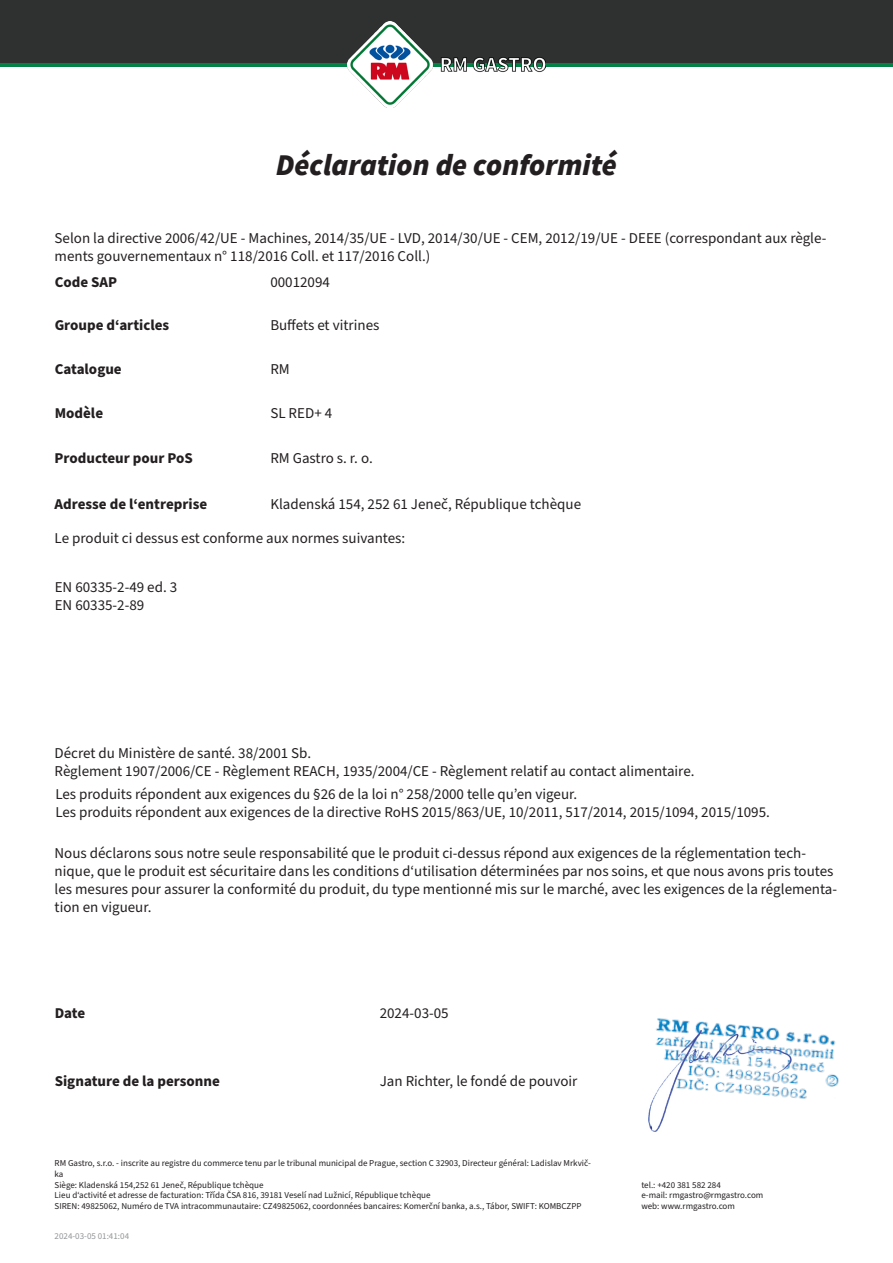
<style>
.page{position:relative;width:893px;height:1263px;background:#fff}
.page>*{position:absolute;margin:0;border:0;box-sizing:border-box;transform-origin:0 0}
.t1{font:italic 900 30px "Source Sans Pro";color:#231f20}
.t2{font:15px/18px "Source Sans Pro";color:#231f20}
.t3{font:700 15px "Source Sans Pro";color:#231f20}
.t4{font:9px/10.8px "Source Sans Pro";color:#231f20}
.t5{font:9px "Source Sans Pro";color:#939598}
</style>
<div class="page">
<svg style="left:0;top:62px;width:893px;height:5px;background:#0c7142"></svg>
<div style="left:0;top:0;width:893px;height:62px;background:#2f3131"></div>
<img style="left:348px;top:22px;width:197px;height:85px">
<img style="left:657px;top:1018px;width:182px;height:81px">
<img style="left:648px;top:1026px;width:150px;height:106px">
<p class="t1" style="left:276px;top:144px;width:343px">Déclaration de conformité</p>
<p class="t2" style="left:55px;top:229px;width:773px">Selon la directive 2006/42/UE - Machines, 2014/35/UE - LVD, 2014/30/UE - CEM, 2012/19/UE - DEEE (correspondant aux règle&shy;ments gouvernementaux n° 118/2016 Coll. et 117/2016 Coll.)</p>
<p class="t3" style="left:55px;top:272px;width:64px">Code SAP</p>
<p class="t2" style="left:270px;top:273px;width:61px">00012094</p>
<p class="t3" style="left:55px;top:314px;width:116px">Groupe d‘articles</p>
<p class="t3" style="left:55px;top:359px;width:69px">Catalogue</p>
<p class="t3" style="left:55px;top:403px;width:50px">Modèle</p>
<p class="t3" style="left:55px;top:448px;width:140px">Producteur pour PoS</p>
<p class="t3" style="left:55px;top:493px;width:154px">Adresse de l‘entreprise</p>
<p class="t2" style="left:55px;top:530px;width:352px">Le produit ci dessus est conforme aux normes suivantes:</p>
<p class="t2" style="left:270px;top:316px;width:111px">Buffets et vitrines</p>
<p class="t2" style="left:270px;top:360px;width:21px">RM</p>
<p class="t2" style="left:270px;top:405px;width:63px">SL RED+ 4</p>
<p class="t2" style="left:270px;top:450px;width:104px">RM Gastro s. r. o.</p>
<p class="t2" style="left:270px;top:495px;width:312px">Kladenská 154, 252 61 Jeneč, République tchèque</p>
<p class="t2" style="left:55px;top:578px;width:124px">EN 60335-2-49 ed. 3<br>EN 60335-2-89</p>
<p class="t2" style="left:55px;top:745px;width:641px">Décret du Ministère de santé. 38/2001 Sb.<br>Règlement 1907/2006/CE - Règlement REACH, 1935/2004/CE - Règlement relatif au contact alimentaire.</p>
<p class="t2" style="left:55px;top:786px;width:716px">Les produits répondent aux exigences du §26 de la loi n° 258/2000 telle qu’en vigeur.<br>Les produits répondent aux exigences de la directive RoHS 2015/863/UE, 10/2011, 517/2014, 2015/1094, 2015/1095.</p>
<p class="t2" style="left:55px;top:844px;width:784px">Nous déclarons sous notre seule responsabilité que le produit ci-dessus répond aux exigences de la réglementation tech&shy;nique, que le produit est sécuritaire dans les conditions d‘utilisation déterminées par nos soins, et que nous avons pris toutes les mesures pour assurer la conformité du produit, du type mentionné mis sur le marché, avec les exigences de la réglementa&shy;tion en vigueur.</p>
<p class="t3" style="left:55px;top:1003px;width:32px">Date</p>
<p class="t2" style="left:380px;top:1004px;width:70px">2024-03-05</p>
<p class="t3" style="left:55px;top:1071px;width:167px">Signature de la personne</p>
<p class="t2" style="left:380px;top:1073px;width:199px">Jan Richter, le fondé de pouvoir</p>
<p class="t4" style="left:55px;top:1158px;width:538px">RM Gastro, s.r.o. - inscrite au registre du commerce tenu par le tribunal municipal de Prague, section C 32903, Directeur général: Ladislav Mrkvič&shy;ka<br>Siège: Kladenská 154,252 61 Jeneč, République tchèque<br>Lieu d‘activité et adresse de facturation: Třída ČSA 816, 39181 Veselí nad Lužnicí, République tchèque<br>SIREN: 49825062, Numéro de TVA intracommunautaire: CZ49825062, coordonnées bancaires: Komerční banka, a.s., Tábor, SWIFT: KOMBCZPP</p>
<p class="t5" style="left:55px;top:1230px;width:76px">2024-03-05 01:41:04</p>
<p class="t4" style="left:641px;top:1179px;width:124px">tel.: +420 381 582 284<br>e-mail: rmgastro@rmgastro.com web: www.rmgastro.com</p>
</div>
